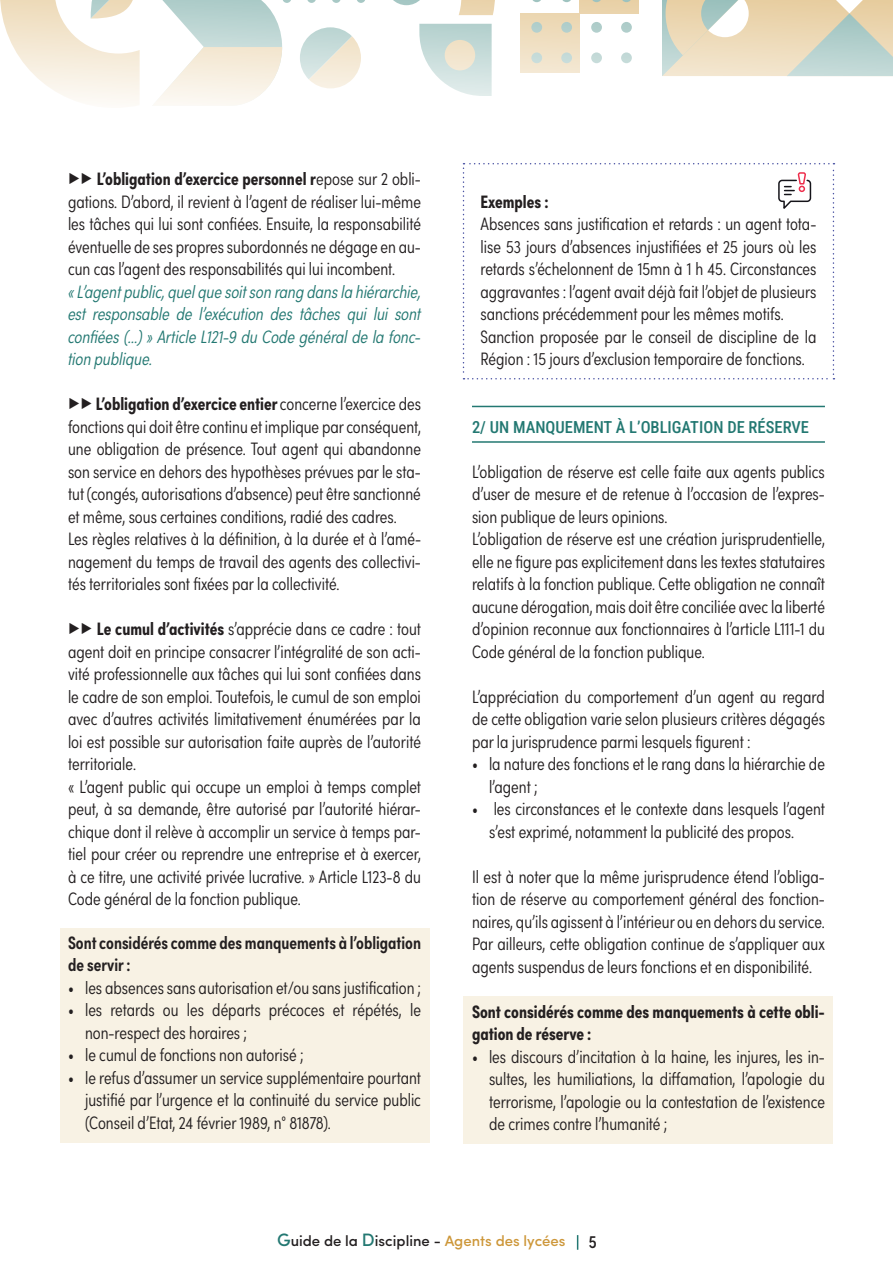
<style>
.page{position:relative;width:893px;height:1263px;background:#fff}
.page>*{position:absolute;margin:0;border:0;box-sizing:border-box;transform-origin:0 0}
.t1{font:300 18px/22.5px "Sofia Pro Condensed";color:#231f20}
.t2{font:italic 300 18px/22.5px "Sofia Pro Condensed";color:#237872;text-align:justify}
.t3{font:700 18px/22.5px "Sofia Pro Condensed";color:#231f20}
.t4{font:600 18px/21.6px "Sofia Pro Condensed";color:#231f20}
.t5{font:500 18px "Sofia Pro Condensed";color:#231f20}
.t6{font:500 16.5px "Roboto Condensed";color:#237872}
.t7{font:500 15px "Sofia Pro";color:#231f20}
.s1{font-family:"Sofia Pro";font-weight:700}
.s2{font-weight:700}
.s3{font-size:18px;color:#237872}
.s4{color:#cd973a}
</style>
<div class="page">
<svg style="left:577px;top:1235px;width:1px;height:15px"></svg>
<div style="left:520px;top:13px;width:60px;height:60px;background:linear-gradient(to bottom,#ebd5b0,#f4e8d3)"></div>
<div style="left:580px;top:0;width:59px;height:13px;background:#e9d2a9"></div>
<svg style="left:662px;top:0;width:231px;height:76px;background:#ded9c1"></svg>
<svg style="left:393px;top:0;width:102px;height:16px"></svg>
<svg style="left:419px;top:24px;width:73px;height:72px"></svg>
<div style="left:445px;top:40px;width:30px;height:30px;background:#f2e4cc;border-radius:50%"></div>
<svg style="left:154px;top:0;width:137px;height:106px"></svg>
<svg style="left:307px;top:0;width:9px;height:3px"></svg>
<svg style="left:332px;top:0;width:9px;height:3px"></svg>
<svg style="left:357px;top:0;width:8px;height:3px"></svg>
<svg style="left:0;top:0;width:140px;height:104px"></svg>
<div style="left:531px;top:52px;width:11px;height:11px;background:#c7dcd9;border-radius:50%"></div>
<div style="left:531px;top:22px;width:11px;height:11px;background:#b2cfcc;border-radius:50%"></div>
<svg style="left:532px;top:0;width:9px;height:2px"></svg>
<div style="left:561px;top:52px;width:11px;height:11px;background:#c5dbd9;border-radius:50%"></div>
<div style="left:561px;top:22px;width:11px;height:11px;background:#b1cecb;border-radius:50%"></div>
<svg style="left:562px;top:0;width:9px;height:2px"></svg>
<div style="left:591px;top:52px;width:11px;height:11px;background:#c5dbd8;border-radius:50%"></div>
<div style="left:591px;top:22px;width:11px;height:11px;background:#b0cecb;border-radius:50%"></div>
<svg style="left:592px;top:0;width:9px;height:2px"></svg>
<div style="left:621px;top:52px;width:11px;height:11px;background:#c3d9d7;border-radius:50%"></div>
<div style="left:621px;top:22px;width:11px;height:11px;background:#afcdca;border-radius:50%"></div>
<svg style="left:622px;top:0;width:9px;height:2px"></svg>
<svg style="left:300px;top:27px;width:61px;height:61px"></svg>
<div style="left:60px;top:928px;width:369px;height:56px;background:#f8f2e4"></div>
<div style="left:60px;top:972px;width:369px;height:35px;background:#f8f2e4"></div>
<div style="left:60px;top:994px;width:369px;height:58px;background:#f8f2e4"></div>
<div style="left:60px;top:1039px;width:369px;height:35px;background:#f8f2e4"></div>
<div style="left:60px;top:1062px;width:369px;height:80px;background:#f8f2e4"></div>
<hr style="left:472px;top:406px;width:353px;height:1px;background:#237872">
<hr style="left:472px;top:441px;width:353px;height:2px;background:#237872">
<div style="left:463px;top:996px;width:370px;height:58px;background:#f8f2e4"></div>
<div style="left:463px;top:1041px;width:370px;height:103px;background:#f8f2e4"></div>
<svg style="left:463px;top:163px;width:371px;height:216px"></svg>
<p class="t1" style="left:68px;top:167px;width:354px;text-align:justify"><span class="s1">▶▶</span> <span class="s2">L’obligation d’exercice personnel r</span>epose sur 2 obli&shy;gations. D’abord, il revient à l’agent de réaliser lui-même les tâches qui lui sont confiées. Ensuite, la responsabilité éventuelle de ses propres subordonnés ne dégage en au&shy;cun cas l’agent des responsabilités qui lui incombent.</p>
<p class="t2" style="left:68px;top:279px;width:355px">« L’agent public, quel que soit son rang dans la hiérarchie, est responsable de l’exécution des tâches qui lui sont confiées (…) » Article L121-9 du Code général de la fonc&shy;tion publique.</p>
<p class="t1" style="left:68px;top:392px;width:354px"><span class="s1">▶▶</span> <span class="s2">L’obligation d’exercice entier</span> concerne l’exercice des fonctions qui doit être continu et implique par conséquent, une obligation de présence. Tout agent qui abandonne son service en dehors des hypothèses prévues par le sta&shy;tut (congés, autorisations d’absence) peut être sanctionné et même, sous certaines conditions, radié des cadres.<br>Les règles relatives à la définition, à la durée et à l’amé&shy;nagement du temps de travail des agents des collectivi&shy;tés territoriales sont fixées par la collectivité.</p>
<p class="t1" style="left:68px;top:617px;width:355px"><span class="s1">▶▶</span> <span class="s2">Le cumul d’activités</span> s’apprécie dans ce cadre : tout agent doit en principe consacrer l’intégralité de son acti&shy;vité professionnelle aux tâches qui lui sont confiées dans le cadre de son emploi. Toutefois, le cumul de son emploi avec d’autres activités limitativement énumérées par la loi est possible sur autorisation faite auprès de l’autorité territoriale.<br>« L’agent public qui occupe un emploi à temps complet peut, à sa demande, être autorisé par l’autorité hiérar&shy;chique dont il relève à accomplir un service à temps par&shy;tiel pour créer ou reprendre une entreprise et à exercer, à ce titre, une activité privée lucrative. » Article L123-8 du Code général de la fonction publique.</p>
<p class="t4" style="left:68px;top:931px;width:354px">Sont considérés comme des manquements à l’obligation de servir :</p>
<p class="t1" style="left:68px;top:975px;width:354px">• les absences sans autorisation et/ou sans justification ;</p>
<p class="t1" style="left:85px;top:997px;width:337px;text-indent:-17px">• les retards ou les départs précoces et répétés, le non-respect des horaires ;</p>
<p class="t1" style="left:68px;top:1042px;width:237px">• le cumul de fonctions non autorisé ;</p>
<p class="t1" style="left:85px;top:1065px;width:337px;text-align:justify;text-indent:-17px">• le refus d’assumer un service supplémentaire pourtant justifié par l’urgence et la continuité du service public (Conseil d’Etat, 24 février 1989, n° 81878).</p>
<p class="t3" style="left:480px;top:189px;width:69px">Exemples :</p>
<p class="t1" style="left:480px;top:212px;width:337px">Absences sans justification et retards : un agent tota&shy;lise 53 jours d’absences injustifiées et 25 jours où les retards s’échelonnent de 15mn à 1 h 45. Circonstances aggravantes : l’agent avait déjà fait l’objet de plusieurs sanctions précédemment pour les mêmes motifs.<br>Sanction proposée par le conseil de discipline de la Région : 15 jours d’exclusion temporaire de fonctions.</p>
<p class="t6" style="left:472px;top:415px;width:338px">2/ UN MANQUEMENT À L’OBLIGATION DE RÉSERVE</p>
<p class="t1" style="left:472px;top:459px;width:355px">L’obligation de réserve est celle faite aux agents publics d’user de mesure et de retenue à l’occasion de l’expres&shy;sion publique de leurs opinions.<br>L’obligation de réserve est une création jurisprudentielle, elle ne figure pas explicitement dans les textes statutaires relatifs à la fonction publique. Cette obligation ne connaît aucune dérogation, mais doit être conciliée avec la liberté d’opinion reconnue aux fonctionnaires à l’article L111-1 du Code général de la fonction publique.</p>
<p class="t1" style="left:472px;top:684px;width:354px;text-align:justify">L’appréciation du comportement d’un agent au regard de cette obligation varie selon plusieurs critères dégagés par la jurisprudence parmi lesquels figurent :</p>
<p class="t1" style="left:489px;top:752px;width:337px;text-indent:-17px">• la nature des fonctions et le rang dans la hiérarchie de l’agent ;</p>
<p class="t1" style="left:489px;top:797px;width:338px;text-indent:-17px">• les circonstances et le contexte dans lesquels l’agent s’est exprimé, notamment la publicité des propos.</p>
<p class="t1" style="left:472px;top:864px;width:354px;text-align:justify">Il est à noter que la même jurisprudence étend l’obliga&shy;tion de réserve au comportement général des fonction&shy;naires, qu’ils agissent à l’intérieur ou en dehors du service.<br>Par ailleurs, cette obligation continue de s’appliquer aux agents suspendus de leurs fonctions et en disponibilité.</p>
<p class="t3" style="left:472px;top:999px;width:354px">Sont considérés comme des manquements à cette obli&shy;gation de réserve :</p>
<p class="t1" style="left:489px;top:1044px;width:337px;text-align:justify;text-indent:-17px">• les discours d’incitation à la haine, les injures, les in&shy;sultes, les humiliations, la diffamation, l’apologie du terrorisme, l’apologie ou la contestation de l’existence de crimes contre l’humanité ;</p>
<p class="t7" style="left:277px;top:1230px;width:290px"><span class="s3">G</span>uide de la <span class="s3">D</span>iscipline - <span class="s4">Agents des lycées</span></p>
<p class="t5" style="left:589px;top:1228px;width:9px">5</p>
</div>
